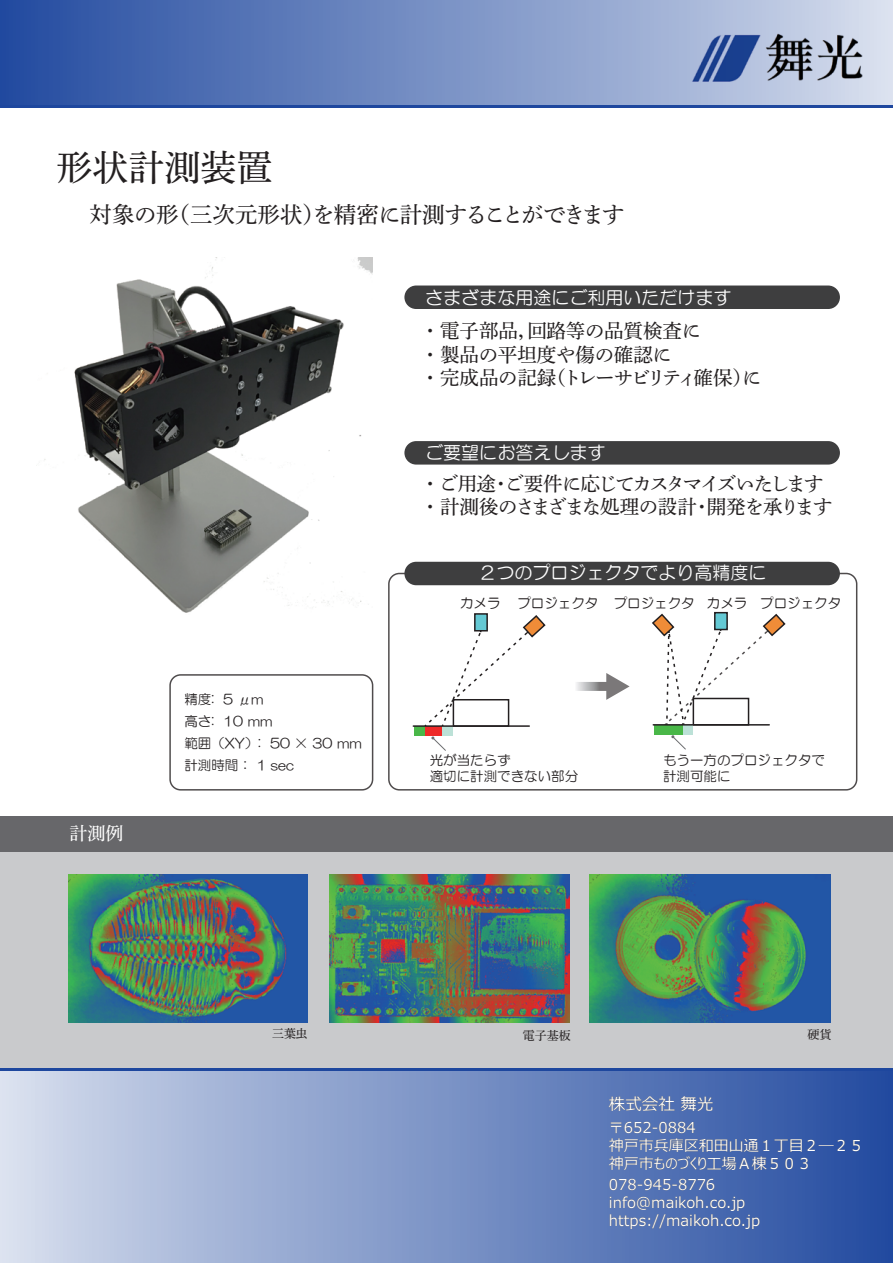
<style>
.page{position:relative;width:893px;height:1263px;background:#fff}
.page>*{position:absolute;margin:0;border:0;box-sizing:border-box;transform-origin:0 0}
.t1{font:36px "DNP Shuei Min Pr 6 N M";color:#231f20}
.t2{font:22.5px "DNP Shuei Min Pr 6 N M";letter-spacing:-.02em;color:#231f20}
.t3{font:19.5px/23.4px "DNP Shuei Min Pr 6 N M";letter-spacing:-.025em;color:#231f20}
.t4{font:19.5px/23.4px "DNP Shuei Min Pr 6 N M";letter-spacing:-.075em;color:#231f20}
.t5{font:18px "HG Maru Gothic MPRO";color:#fff}
.t6{font:18px "DNP Shuei Min Pr 6 N M";color:#fff}
.t7{font:16.5px "Meiryo UI";color:#fff}
.t8{font:15px/18px "Meiryo UI";color:#fff}
.t9{font:13.5px/16.2px "HG Maru Gothic MPRO";color:#231f20}
.t10{font:12px "DNP Shuei Min Pr 6 N M";color:#231f20}
</style>
<div class="page">
<div style="left:0;top:821px;width:893px;height:248px;background:#c9cacc"></div>
<div style="left:0;top:0;width:893px;height:105px;background:linear-gradient(to right,#224aa0,#d4dcec)"></div>
<img style="left:688px;top:33px;width:177px;height:51px">
<div style="left:0;top:1071px;width:893px;height:192px;background:linear-gradient(to right,#d4dcec,#224ba0)"></div>
<hr style="left:0;top:105px;width:893px;height:2px;background:#1e479e">
<hr style="left:0;top:1069px;width:893px;height:2px;background:#1e479e">
<img style="left:590px;top:874px;width:240px;height:149px">
<img style="left:68px;top:874px;width:240px;height:149px">
<img style="left:329px;top:874px;width:240px;height:149px">
<div style="left:0;top:816px;width:893px;height:35px;background:#67676a"></div>
<svg style="left:474px;top:613px;width:14px;height:1px"></svg>
<svg style="left:425px;top:614px;width:121px;height:113px"></svg>
<div style="left:425px;top:727px;width:17px;height:9px;background:#ee2928"></div>
<div style="left:442px;top:727px;width:11px;height:9px;background:#bce1d7"></div>
<div style="left:414px;top:727px;width:11px;height:9px;background:#49b748"></div>
<hr style="left:413px;top:725px;width:116px;height:2px;background:#231f20">
<svg style="left:431px;top:736px;width:15px;height:15px"></svg>
<img style="left:44px;top:257px;width:328px;height:356px">
<div style="left:682px;top:725px;width:11px;height:9px;background:#bce1d7"></div>
<div style="left:654px;top:725px;width:28px;height:9px;background:#49b748"></div>
<svg style="left:671px;top:735px;width:15px;height:15px"></svg>
<svg style="left:652px;top:612px;width:134px;height:115px"></svg>
<div style="left:388px;top:573px;width:469px;height:217px;border:2px solid #231f20;border-radius:11px"></div>
<div style="left:404px;top:562px;width:436px;height:23px;background:#3e3e3f;border-radius:12px"></div>
<div style="left:169px;top:674px;width:204px;height:116px;border:2px solid #231f20;border-radius:11px"></div>
<div style="left:404px;top:285px;width:436px;height:24px;background:#3e3e3f;border-radius:12px"></div>
<div style="left:404px;top:441px;width:436px;height:24px;background:#3e3e3f;border-radius:12px"></div>
<svg style="left:576px;top:682px;width:30px;height:9px"></svg>
<svg style="left:606px;top:673px;width:24px;height:27px"></svg>
<h1 class="t1" style="left:56px;top:135px;width:218px">形状計測装置</h1>
<h2 class="t2" style="left:90px;top:194px;width:536px">対象の形（三次元形状）を精密に計測することができます</h2>
<h3 class="t5" style="left:425px;top:288px;width:307px">さまざまな用途にご利用いただけます</h3>
<h3 class="t3" style="left:420px;top:316px;width:343px">・ 電子部品，回路等の品質検査に<br>・ 製品の平坦度や傷の確認に<br>・ 完成品の記録（トレーサビリティ確保）に</h3>
<h3 class="t5" style="left:425px;top:444px;width:181px">ご要望にお答えします</h3>
<h3 class="t4" style="left:420px;top:469px;width:414px">・ ご用途・ご要件に応じてカスタマイズいたします・ 計測後のさまざまな処理の設計・開発を承ります</h3>
<h3 class="t6" style="left:69px;top:817px;width:55px">計測例</h3>
<p class="t9" style="left:184px;top:691px;width:81px">精度: 5 μm</p>
<p class="t9" style="left:184px;top:735px;width:179px">範囲（XY）: 50 × 30 mm</p>
<p class="t9" style="left:184px;top:713px;width:90px">高さ: 10 mm</p>
<p class="t9" style="left:184px;top:757px;width:111px">計測時間： 1 sec</p>
<h3 class="t5" style="left:478px;top:564px;width:289px">２つのプロジェクタでより高精度に</h3>
<p class="t9" style="left:614px;top:595px;width:82px">プロジェクタ</p>
<p class="t9" style="left:460px;top:595px;width:140px">カメラ プロジェクタ</p>
<p class="t9" style="left:707px;top:595px;width:136px">カメラ プロジェクタ</p>
<p class="t9" style="left:430px;top:752px;width:150px">光が当たらず<br>適切に計測できない部分</p>
<p class="t9" style="left:663px;top:752px;width:163px">もう一方のプロジェクタで計測可能に</p>
<p class="t10" style="left:272px;top:1023px;width:37px">三葉虫</p>
<p class="t10" style="left:523px;top:1024px;width:49px">電子基板</p>
<p class="t10" style="left:807px;top:1024px;width:25px">硬貨</p>
<p class="t7" style="left:609px;top:1093px;width:106px">株式会社 舞光</p>
<p class="t8" style="left:609px;top:1119px;width:257px">〒652-0884<br>神戸市兵庫区和田山通１丁目２―２５神戸市ものづくり工場Ａ棟５０３</p>
<p class="t8" style="left:609px;top:1176px;width:153px">078-945-8776 info@maikoh.co.jp https://maikoh.co.jp</p>
</div>
